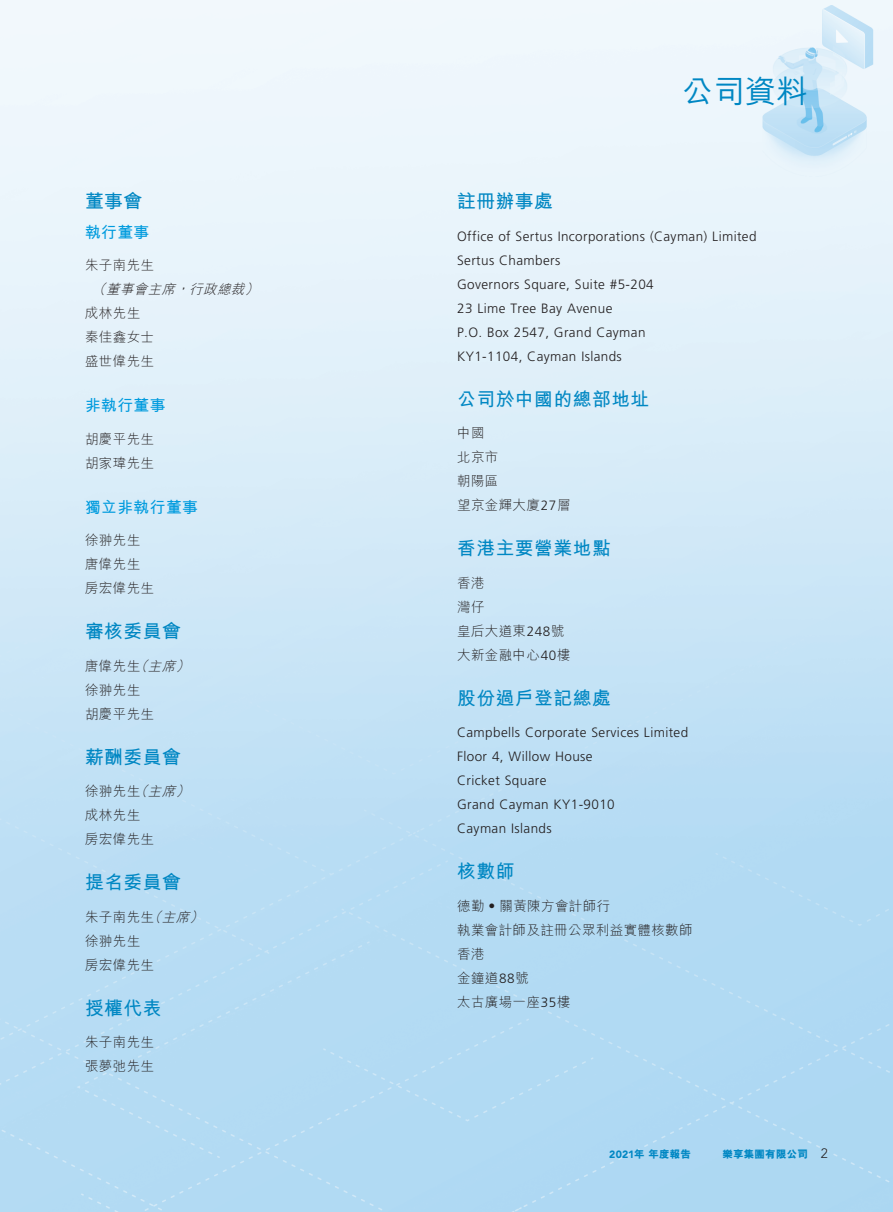
<style>
.page{position:relative;width:893px;height:1212px;background:#fff}
.page>*{position:absolute;margin:0;border:0;box-sizing:border-box;transform-origin:0 0}
.t1{font:500 31.5px "M Hei HK";color:#0087c3}
.t2{font:700 18.75px "M Hei HK";letter-spacing:.03em;color:#0087c3}
.t3{font:700 15.75px "M Hei HK";letter-spacing:.03em;color:#009bde}
.t4{font:300 13.5px/24px "Frutiger LT Std";letter-spacing:.03em;color:#231f20}
.t5{font:300 13.5px/24px "M Hei HK";letter-spacing:.03em;color:#231f20}
.t6{font:italic 300 13.5px "M Hei HK";color:#231f20}
.t7{font:300 13.5px "Avenir LT Std";color:#231f20}
.t8{font:800 10.5px "M Hei HK";letter-spacing:.02em;color:#0087c3}
.s1{font-family:"Frutiger LT Std"}
.s2{font-family:"Avenir LT Std";font-weight:900}
</style>
<div class="page">
<img style="left:0;top:0;width:893px;height:1212px">
<h2 class="t2" style="left:85px;top:188px;width:59px">董事會</h2>
<p class="t3" style="left:85px;top:220px;width:66px">執行董事</p>
<p class="t5" style="left:85px;top:253px;width:71px">朱子南先生</p>
<p class="t6" style="left:92px;top:282px;width:19px">（</p>
<p class="t5" style="left:85px;top:301px;width:71px">成林先生秦佳鑫女士盛世偉先生</p>
<p class="t3" style="left:85px;top:394px;width:82px">非執行董事</p>
<p class="t5" style="left:85px;top:426px;width:71px">胡慶平先生胡家瑋先生</p>
<p class="t3" style="left:85px;top:495px;width:114px">獨立非執行董事</p>
<p class="t5" style="left:85px;top:528px;width:71px">徐翀先生唐偉先生房宏偉先生</p>
<h2 class="t2" style="left:85px;top:618px;width:97px">審核委員會</h2>
<p class="t6" style="left:176px;top:659px;width:19px">(</p>
<p class="t6" style="left:245px;top:282px;width:19px">(</p>
<p class="t6" style="left:106px;top:282px;width:74px">董事會主席</p>
<p class="t6" style="left:189px;top:282px;width:60px">行政總裁</p>
<p class="t6" style="left:175px;top:282px;width:19px">，</p>
<p class="t5" style="left:85px;top:653px;width:71px">唐偉先生徐翀先生胡慶平先生</p>
<h2 class="t2" style="left:85px;top:743px;width:97px">薪酬委員會</h2>
<p class="t6" style="left:176px;top:784px;width:19px">(</p>
<p class="t6" style="left:134px;top:659px;width:19px">（</p>
<p class="t6" style="left:148px;top:659px;width:32px">主席</p>
<p class="t6" style="left:134px;top:784px;width:19px">（</p>
<p class="t5" style="left:85px;top:779px;width:71px">徐翀先生成林先生房宏偉先生</p>
<h2 class="t2" style="left:85px;top:869px;width:97px">提名委員會</h2>
<p class="t6" style="left:148px;top:784px;width:32px">主席</p>
<p class="t6" style="left:148px;top:910px;width:19px">（</p>
<p class="t6" style="left:190px;top:910px;width:19px">(</p>
<p class="t5" style="left:85px;top:904px;width:71px">朱子南先生徐翀先生房宏偉先生</p>
<h2 class="t2" style="left:85px;top:994px;width:78px">授權代表</h2>
<p class="t5" style="left:85px;top:1030px;width:71px">朱子南先生張夢弛先生</p>
<p class="t6" style="left:162px;top:910px;width:32px">主席</p>
<h1 class="t1" style="left:682px;top:68px;width:127px">公司資料</h1>
<h2 class="t2" style="left:457px;top:188px;width:97px">註冊辦事處</h2>
<p class="t4" style="left:457px;top:224px;width:301px">Office of Sertus Incorporations (Cayman) Limited<br>Sertus Chambers<br>Governors Square, Suite #5-204<br>23 Lime Tree Bay Avenue<br>O.P . Box 2547, Grand Cayman<br>KY1-1104, Cayman Islands</p>
<h2 class="t2" style="left:457px;top:385px;width:194px">公司於中國的總部地址</h2>
<p class="t5" style="left:457px;top:421px;width:115px">中國<br>北京市<br>朝陽區<br>望京金輝大廈<span class="s1">27</span>層</p>
<h2 class="t2" style="left:457px;top:535px;width:155px">香港主要營業地點</h2>
<p class="t5" style="left:457px;top:570px;width:115px">香港<br>灣仔<br>皇后大道東<span class="s1">248</span>號大新金融中心<span class="s1">40</span>樓</p>
<h2 class="t2" style="left:457px;top:684px;width:155px">股份過戶登記總處</h2>
<p class="t4" style="left:457px;top:721px;width:233px">Campbells Corporate Services Limited<br>Floor 4, Willow House<br>Cricket Square<br>Grand Cayman KY1-9010<br>Cayman Islands</p>
<h2 class="t2" style="left:457px;top:858px;width:59px">核數師</h2>
<p class="t5" style="left:457px;top:893px;width:237px">德勤‧關黃陳方會計師行<br>執業會計師及註冊公眾利益實體核數師香港<br>金鐘道<span class="s1">88</span>號<br>太古廣場一座<span class="s1">35</span>樓</p>
<p class="t8" style="left:609px;top:1146px;width:83px"><span class="s2">2021</span>年年度報告</p>
<p class="t7" style="left:821px;top:1146px;width:9px">2</p>
<p class="t8" style="left:722px;top:1146px;width:87px">樂享集團有限公司</p>
</div>
